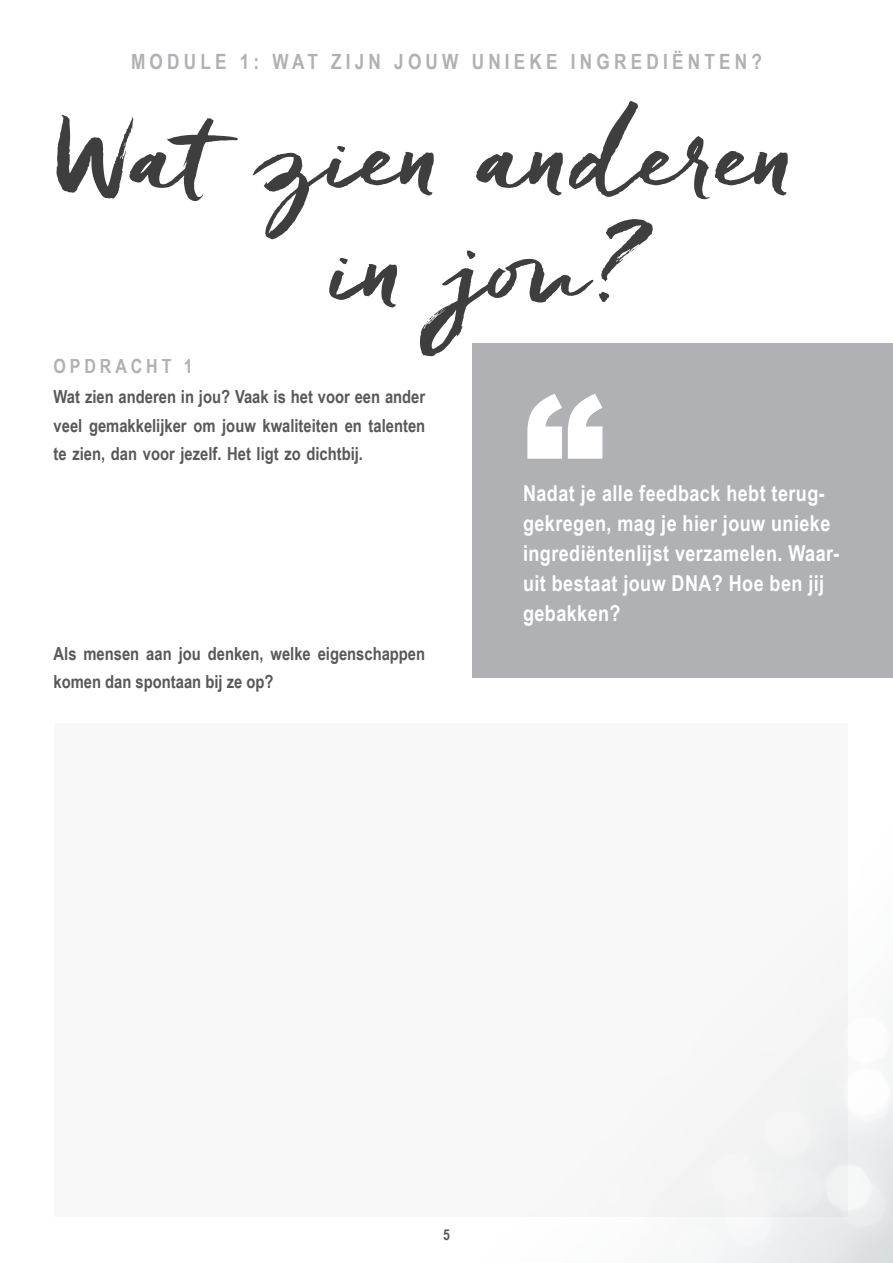
<style>
.page{position:relative;width:893px;height:1263px;background:#fff}
.page>*{position:absolute;margin:0;border:0;box-sizing:border-box;transform-origin:0 0}
.t1{font:900 163.2px "Arial";color:#fff}
.t2{font:109.5px "Freeland";color:#3e3e3f}
.t3{font:700 21.9px/30px "Arial Narrow";letter-spacing:.02em;color:#fff}
.t4{font:700 21px "Arial Narrow";letter-spacing:.2em;color:#b0b1b5}
.t5{font:700 19.5px "Arial Narrow";letter-spacing:.2em;color:#b0b1b5}
.t6{font:700 18px/28.5px "Arial Narrow";color:#57585a;text-align:justify}
.t7{font:700 15px "Arial Narrow";color:#57585a}
</style>
<div class="page">
<div style="left:54px;top:724px;width:793px;height:493px;background:#f8f8f8"></div>
<div style="left:472px;top:343px;width:421px;height:335px;background:#b0b1b5"></div>
<p class="t4" style="left:131px;top:46px;width:632px">MODULE 1: WAT ZIJN JOUW UNIEKE INGREDIËNTEN?</p>
<p class="t2" style="left:54px;top:84px;width:745px">Wat zien anderen</p>
<p class="t2" style="left:331px;top:196px;width:317px">in jou?</p>
<p class="t5" style="left:54px;top:351px;width:141px">OPDRACHT 1</p>
<p class="t6" style="left:54px;top:382px;width:373px">Wat zien anderen in jou? Vaak is het voor een ander veel gemakkelijker om jouw kwaliteiten en talenten te zien, dan voor jezelf. Het ligt zo dichtbij.</p>
<p class="t6" style="left:54px;top:638px;width:373px">Als mensen aan jou denken, welke eigenschappen komen dan spontaan bij ze op?</p>
<p class="t1" style="left:523px;top:336px;width:83px">“</p>
<p class="t3" style="left:523px;top:477px;width:318px">Nadat je alle feedback hebt terug&shy;gekregen, mag je hier jouw unieke ingrediëntenlijst verzamelen. Waar&shy;uit bestaat jouw DNA? Hoe ben jij gebakken?</p>
<p class="t7" style="left:443px;top:1223px;width:8px">5</p>
</div>
